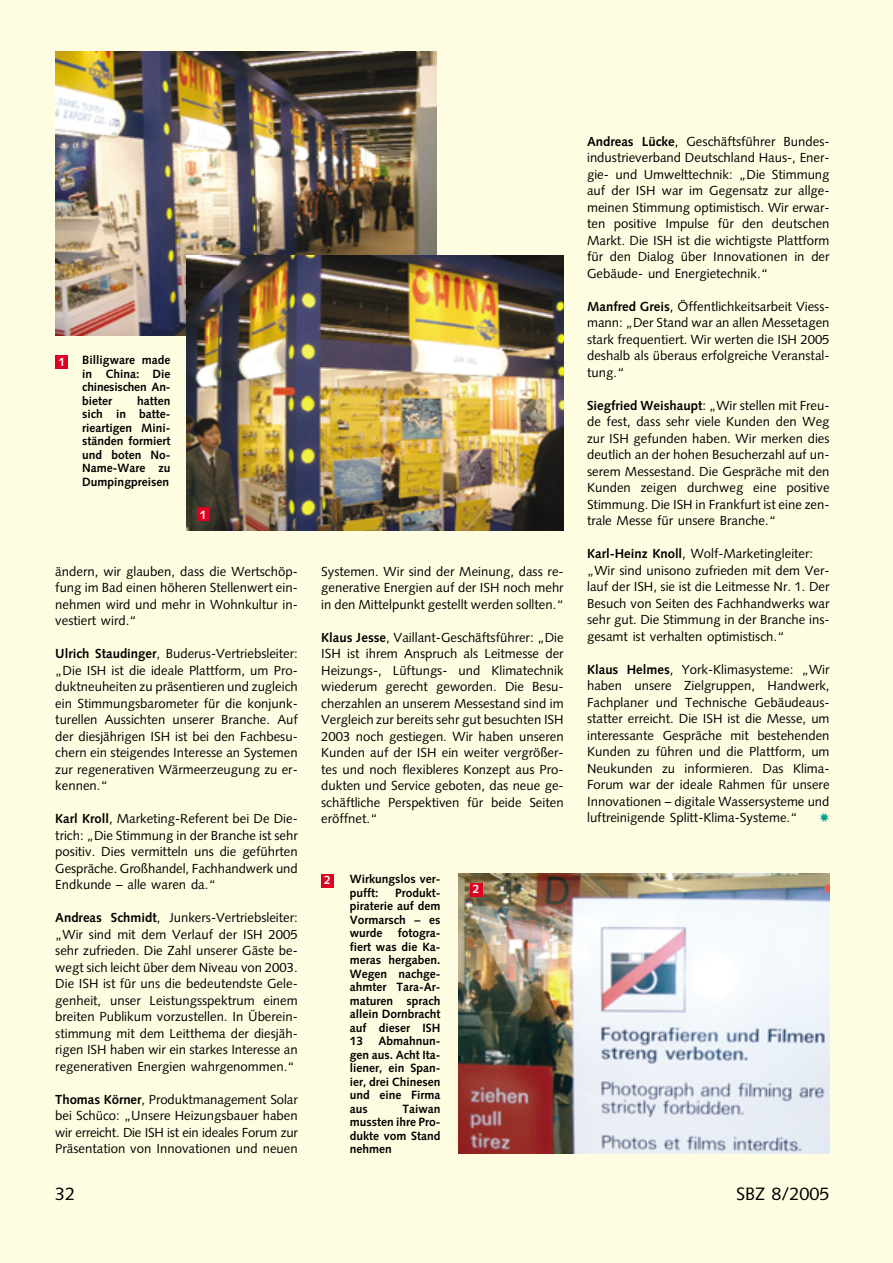
<style>
.page{position:relative;width:893px;height:1263px;background:#fff}
.page>*{position:absolute;margin:0;border:0;box-sizing:border-box;transform-origin:0 0}
.t1{font:18px "Syntax";color:#000}
.t2{font:13.2px/16.5px "Syntax";color:#000;text-align:justify}
.t3{font:700 12px/13.5px "Syntax";color:#000;text-align:justify}
.t4{font:700 12px "Syntax";color:#fff}
.s1{font-weight:700}
</style>
<div class="page">
<div style="left:0;top:0;width:892px;height:1263px;background:#fffde1"></div>
<img style="left:55px;top:51px;width:381px;height:285px">
<img style="left:186px;top:255px;width:377px;height:275px">
<div style="left:197px;top:508px;width:12px;height:13px;background:#df0024"></div>
<img style="left:458px;top:874px;width:371px;height:279px">
<div style="left:55px;top:355px;width:13px;height:13px;background:#df0024"></div>
<div style="left:470px;top:883px;width:12px;height:14px;background:#df0024"></div>
<div style="left:321px;top:874px;width:13px;height:13px;background:#df0024"></div>
<p class="t4" style="left:58px;top:357px;width:8px">1</p>
<p class="t3" style="left:82px;top:354px;width:90px">Billigware made in China: Die chinesischen An&shy;bieter</p>
<p class="t3" style="left:82px;top:395px;width:90px;text-indent:55px">hatten sich in batte&shy;rieartigen Mini&shy;ständen formiert und boten No-Name-Ware zu Dumpingpreisen</p>
<p class="t4" style="left:200px;top:510px;width:8px">1</p>
<p class="t2" style="left:55px;top:564px;width:244px">ändern, wir glauben, dass die Wertschöp&shy;fung im Bad einen höheren Stellenwert ein&shy;nehmen wird und mehr in Wohnkultur in&shy;vestiert wird.“</p>
<p class="t2" style="left:55px;top:647px;width:244px"><span class="s1">Ulrich Staudinger</span>, Buderus-Vertriebsleiter: „Die ISH ist die ideale Plattform, um Pro&shy;duktneuheiten zu präsentieren und zugleich ein Stimmungsbarometer für die konjunk&shy;turellen Aussichten unserer Branche. Auf der diesjährigen ISH ist bei den Fachbesu&shy;chern ein steigendes Interesse an Systemen zur regenerativen Wärmeerzeugung zu er&shy;kennen.“</p>
<p class="t2" style="left:55px;top:812px;width:244px"><span class="s1">Karl Kroll</span>, Marketing-Referent bei De Die&shy;trich: „Die Stimmung in der Branche ist sehr positiv. Dies vermitteln uns die geführten Gespräche. Großhandel, Fachhandwerk und Endkunde – alle waren da.“</p>
<p class="t2" style="left:55px;top:911px;width:244px"><span class="s1">Andreas Schmidt</span>, Junkers-Vertriebsleiter: „Wir sind mit dem Verlauf der ISH 2005 sehr zufrieden. Die Zahl unserer Gäste be&shy;wegt sich leicht über dem Niveau von 2003.<br>Die ISH ist für uns die bedeutendste Gele&shy;genheit, unser Leistungsspektrum einem breiten Publikum vorzustellen. In Überein&shy;stimmung mit dem Leitthema der diesjäh&shy;rigen ISH haben wir ein starkes Interesse an regenerativen Energien wahrgenommen.“</p>
<p class="t2" style="left:55px;top:1092px;width:244px"><span class="s1">Thomas Körner</span>, Produktmanagement Solar bei Schüco: „Unsere Heizungsbauer haben wir erreicht. Die ISH ist ein ideales Forum zur Präsentation von Innovationen und neuen</p>
<p class="t2" style="left:321px;top:564px;width:244px">Systemen. Wir sind der Meinung, dass re&shy;generative Energien auf der ISH noch mehr in den Mittelpunkt gestellt werden sollten.“</p>
<p class="t2" style="left:321px;top:630px;width:244px"><span class="s1">Klaus Jesse</span>, Vaillant-Geschäftsführer: „Die ISH ist ihrem Anspruch als Leitmesse der Heizungs-, Lüftungs- und Klimatechnik wiederum gerecht geworden. Die Besu&shy;cherzahlen an unserem Messestand sind im Vergleich zur bereits sehr gut besuchten ISH 2003 noch gestiegen. Wir haben unseren Kunden auf der ISH ein weiter vergrößer&shy;tes und noch flexibleres Konzept aus Pro&shy;dukten und Service geboten, das neue ge&shy;schäftliche Perspektiven für beide Seiten eröffnet.“</p>
<p class="t4" style="left:324px;top:875px;width:8px">2</p>
<p class="t3" style="left:350px;top:874px;width:92px">Wirkungslos ver&shy;pufft:</p>
<p class="t3" style="left:350px;top:887px;width:92px;text-indent:45px">Produkt&shy;piraterie auf dem Vormarsch – es wurde</p>
<p class="t3" style="left:350px;top:928px;width:92px;text-indent:48px">fotogra&shy;fiert was die Ka&shy;meras hergaben.<br>Wegen nachge&shy;ahmter Tara-Ar&shy;maturen sprach allein Dornbracht auf dieser ISH 13</p>
<p class="t3" style="left:350px;top:1036px;width:92px;text-indent:29px">Abmahnun&shy;gen aus. Acht Ita&shy;liener, ein Span&shy;ier, drei Chinesen und eine Firma aus</p>
<p class="t3" style="left:350px;top:1103px;width:92px;text-indent:53px">Taiwan mussten ihre Pro&shy;dukte vom Stand nehmen</p>
<p class="t4" style="left:473px;top:884px;width:8px">2</p>
<p class="t2" style="left:587px;top:134px;width:244px"><span class="s1">Andreas Lücke</span>, Geschäftsführer Bundes&shy;industrieverband Deutschland Haus-, Ener&shy;gie- und Umwelttechnik: „Die Stimmung auf der ISH war im Gegensatz zur allge&shy;meinen Stimmung optimistisch. Wir erwar&shy;ten positive Impulse für den deutschen Markt. Die ISH ist die wichtigste Plattform für den Dialog über Innovationen in der Gebäude- und Energietechnik.“</p>
<p class="t2" style="left:587px;top:299px;width:244px"><span class="s1">Manfred Greis</span>, Öffentlichkeitsarbeit Viess&shy;mann: „Der Stand war an allen Messetagen stark frequentiert. Wir werten die ISH 2005 deshalb als überaus erfolgreiche Veranstal&shy;tung.“</p>
<p class="t2" style="left:587px;top:398px;width:244px"><span class="s1">Siegfried Weishaupt</span>: „Wir stellen mit Freu&shy;de fest, dass sehr viele Kunden den Weg zur ISH gefunden haben. Wir merken dies deutlich an der hohen Besucherzahl auf un&shy;serem Messestand. Die Gespräche mit den Kunden zeigen durchweg eine positive Stimmung. Die ISH in Frankfurt ist eine zen&shy;trale Messe für unsere Branche.“</p>
<p class="t2" style="left:587px;top:547px;width:244px;text-align:left"><span class="s1">Karl-Heinz Knoll</span>, Wolf-Marketingleiter: „Wir sind unisono zufrieden mit dem Ver&shy;lauf der ISH, sie ist die Leitmesse Nr. 1. Der Besuch von Seiten des Fachhandwerks war sehr gut. Die Stimmung in der Branche ins&shy;gesamt ist verhalten optimistisch.“</p>
<p class="t2" style="left:587px;top:662px;width:244px"><span class="s1">Klaus Helmes</span>, York-Klimasysteme: „Wir haben unsere Zielgruppen, Handwerk, Fachplaner und Technische Gebäudeaus&shy;statter erreicht. Die ISH ist die Messe, um interessante Gespräche mit bestehenden Kunden zu führen und die Plattform, um Neukunden zu informieren. Das Klima-Forum war der ideale Rahmen für unsere Innovationen – digitale Wassersysteme und luftreinigende Splitt-Klima-Systeme.“</p>
<h1 class="t1" style="left:55px;top:1186px;width:22px">32</h1>
<h1 class="t1" style="left:736px;top:1186px;width:95px">SBZ 8/2005</h1>
</div>
